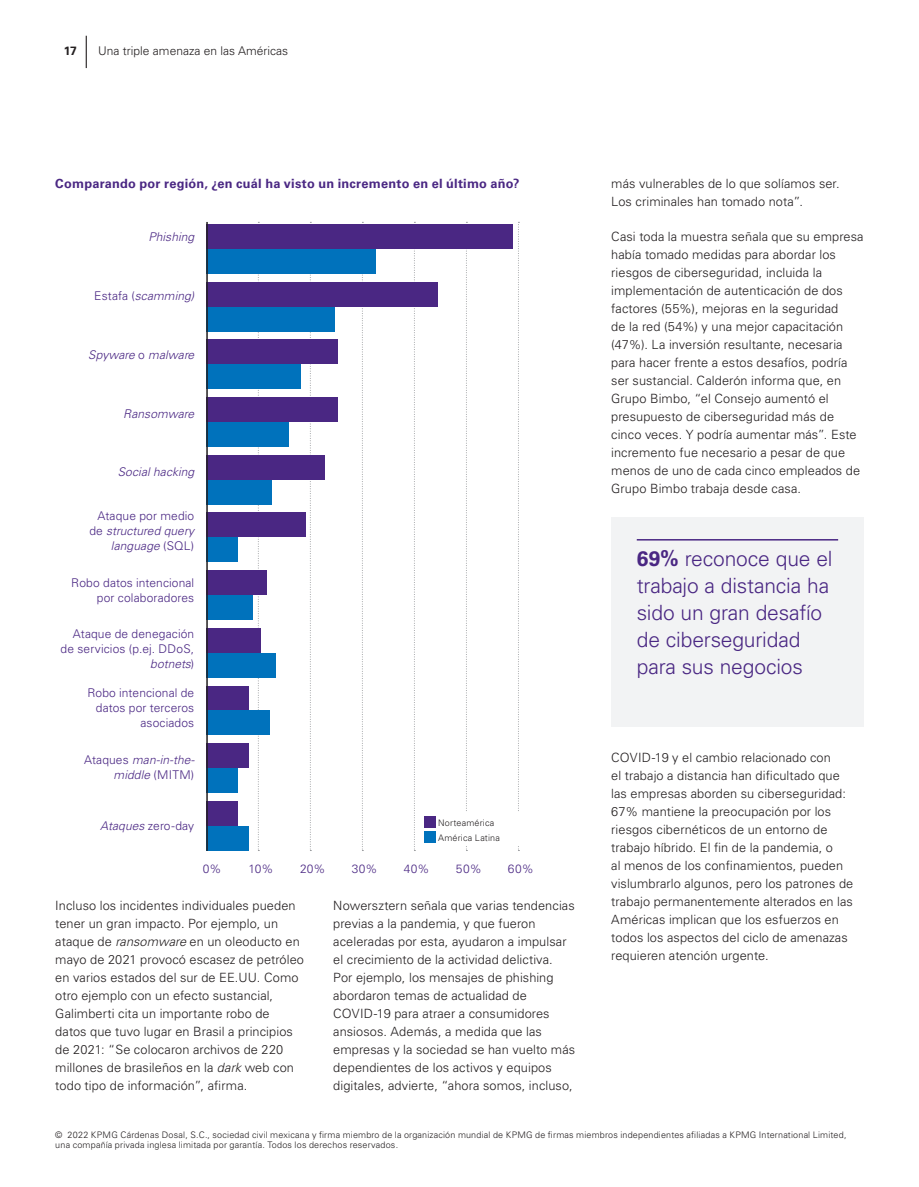
<style>
.page{position:relative;width:919px;height:1187px;background:#fff}
.page>*{position:absolute;margin:0;border:0;box-sizing:border-box;transform-origin:0 0}
.t1{font:300 21px/27px "Univers LT Std";letter-spacing:-.01em;color:#4a2783}
.t2{font:300 12.75px/18px "Univers LT Std";letter-spacing:.005em;color:#231f20}
.t3{font:700 12.75px "Univers LT Std";letter-spacing:.02em;color:#4a2783}
.t4{font:300 12px/15px "Univers LT Std";letter-spacing:.01em;color:#4a2783;text-align:right}
.t5{font:italic 300 12px/15px "Univers LT Std";letter-spacing:.01em;color:#4a2783;text-align:right}
.t6{font:300 12px "Univers LT Std";color:#231f20}
.t7{font:700 12px "Univers LT Std";color:#231f20}
.t8{font:300 9px/14.7px "Univers LT Std";letter-spacing:.02em;color:#231f20}
.s1{font-style:normal}
.s2{font-style:italic}
.s3{font-weight:700}
</style>
<div class="page">
<svg style="left:258px;top:222px;width:1px;height:629px"></svg>
<svg style="left:310px;top:222px;width:1px;height:629px"></svg>
<svg style="left:362px;top:222px;width:1px;height:629px"></svg>
<svg style="left:414px;top:222px;width:1px;height:629px"></svg>
<svg style="left:466px;top:222px;width:1px;height:629px"></svg>
<svg style="left:518px;top:222px;width:1px;height:629px"></svg>
<div style="left:206px;top:224px;width:307px;height:25px;background:#4a2783"></div>
<div style="left:206px;top:249px;width:170px;height:25px;background:#0072bc"></div>
<div style="left:206px;top:281px;width:232px;height:25px;background:#4a2783"></div>
<div style="left:206px;top:306px;width:129px;height:25px;background:#0072bc"></div>
<div style="left:206px;top:339px;width:131px;height:25px;background:#4a2783"></div>
<div style="left:206px;top:364px;width:95px;height:25px;background:#0072bc"></div>
<div style="left:206px;top:397px;width:131px;height:25px;background:#4a2783"></div>
<div style="left:206px;top:422px;width:82px;height:25px;background:#0072bc"></div>
<div style="left:206px;top:454px;width:119px;height:25px;background:#4a2783"></div>
<div style="left:206px;top:479px;width:66px;height:25px;background:#0072bc"></div>
<div style="left:206px;top:512px;width:99px;height:25px;background:#4a2783"></div>
<div style="left:206px;top:537px;width:31px;height:25px;background:#0072bc"></div>
<div style="left:206px;top:570px;width:61px;height:25px;background:#4a2783"></div>
<div style="left:206px;top:595px;width:46px;height:25px;background:#0072bc"></div>
<div style="left:206px;top:627px;width:55px;height:25px;background:#4a2783"></div>
<div style="left:206px;top:652px;width:70px;height:25px;background:#0072bc"></div>
<div style="left:206px;top:685px;width:43px;height:25px;background:#4a2783"></div>
<div style="left:206px;top:710px;width:63px;height:25px;background:#0072bc"></div>
<div style="left:206px;top:743px;width:43px;height:25px;background:#4a2783"></div>
<div style="left:206px;top:768px;width:32px;height:25px;background:#0072bc"></div>
<div style="left:206px;top:800px;width:32px;height:25px;background:#4a2783"></div>
<div style="left:206px;top:825px;width:43px;height:25px;background:#0072bc"></div>
<hr style="left:206px;top:222px;width:2px;height:628px;background:#231f20">
<div style="left:420px;top:812px;width:113px;height:32px;background:#fff"></div>
<div style="left:424px;top:816px;width:11px;height:11px;background:#4a2783"></div>
<div style="left:424px;top:831px;width:11px;height:11px;background:#0072bc"></div>
<div style="left:611px;top:517px;width:252px;height:209px;background:#f2f3f4"></div>
<hr style="left:636px;top:539px;width:202px;height:1px;background:#4a2783">
<hr style="left:86px;top:36px;width:1px;height:32px;background:#231f20">
<p class="t7" style="left:64px;top:44px;width:14px">17</p>
<p class="t6" style="left:98px;top:44px;width:191px">Una triple amenaza en las Américas</p>
<p class="t3" style="left:55px;top:176px;width:466px">Comparando por región, ¿en cuál ha visto un incremento en el último año?</p>
<p class="t5" style="left:148px;top:229px;width:47px">Phishing</p>
<p class="t5" style="left:94px;top:288px;width:102px"><span class="s1">Estafa (</span>scamming)</p>
<p class="t5" style="left:88px;top:347px;width:108px">Spyware <span class="s1">o</span> malware</p>
<p class="t5" style="left:123px;top:406px;width:73px">Ransomware</p>
<p class="t5" style="left:118px;top:465px;width:78px">Social hacking</p>
<p class="t5" style="left:89px;top:509px;width:106px"><span class="s1">Ataque por medio de</span> structured query language <span class="s1">(SQL)</span></p>
<p class="t4" style="left:71px;top:575px;width:125px">Robo datos intencional por colaboradores</p>
<p class="t4" style="left:61px;top:626px;width:135px">Ataque de denegación de servicios (p.ej. DDoS, <span class="s2">botnets</span>)</p>
<p class="t4" style="left:87px;top:685px;width:108px">Robo intencional de datos por terceros asociados</p>
<p class="t5" style="left:84px;top:752px;width:112px"><span class="s1">Ataques</span> man-in-the&shy;middle <span class="s1">(MITM)</span></p>
<p class="t4" style="left:100px;top:818px;width:96px"><span class="s2">Ataques</span> zero-day</p>
<p class="t8" style="left:438px;top:815px;width:63px">Norteamérica<br>América Latina</p>
<p class="t4" style="left:203px;top:861px;width:20px">0%</p>
<p class="t4" style="left:248px;top:861px;width:27px">10%</p>
<p class="t4" style="left:300px;top:861px;width:27px">20%</p>
<p class="t4" style="left:352px;top:861px;width:27px">30%</p>
<p class="t4" style="left:404px;top:861px;width:27px">40%</p>
<p class="t4" style="left:456px;top:861px;width:27px">50%</p>
<p class="t4" style="left:508px;top:861px;width:27px">60%</p>
<p class="t2" style="left:55px;top:896px;width:250px">Incluso los incidentes individuales pueden tener un gran impacto. Por ejemplo, un ataque de <span class="s2">ransomware</span> en un oleoducto en mayo de 2021 provocó escasez de petróleo en varios estados del sur de EE.UU. Como otro ejemplo con un efecto sustancial, Galimberti cita un importante robo de datos que tuvo lugar en Brasil a principios de 2021: “Se colocaron archivos de 220 millones de brasileños en la <span class="s2">dark</span> web con todo tipo de información”, afirma.</p>
<p class="t2" style="left:333px;top:896px;width:243px">Nowersztern señala que varias tendencias previas a la pandemia, y que fueron aceleradas por esta, ayudaron a impulsar el crecimiento de la actividad delictiva.<br>Por ejemplo, los mensajes de phishing abordaron temas de actualidad de COVID-19 para atraer a consumidores ansiosos. Además, a medida que las empresas y la sociedad se han vuelto más dependientes de los activos y equipos digitales, advierte, “ahora somos, incluso,</p>
<p class="t2" style="left:611px;top:174px;width:230px">más vulnerables de lo que solíamos ser.<br>Los criminales han tomado nota”.</p>
<p class="t2" style="left:611px;top:227px;width:254px">Casi toda la muestra señala que su empresa había tomado medidas para abordar los riesgos de ciberseguridad, incluida la implementación de autenticación de dos factores (55%), mejoras en la seguridad<br>de la red (54%) y una mejor capacitación (47%). La inversión resultante, necesaria para hacer frente a estos desafíos, podría ser sustancial. Calderón informa que, en Grupo Bimbo, “el Consejo aumentó el presupuesto de ciberseguridad más de cinco veces. Y podría aumentar más”. Este incremento fue necesario a pesar de que menos de uno de cada cinco empleados de Grupo Bimbo trabaja desde casa.</p>
<h1 class="t1" style="left:636px;top:545px;width:197px"><span class="s3">69%</span> reconoce que el trabajo a distancia ha sido un gran desafío de ciberseguridad para sus negocios</h1>
<p class="t2" style="left:611px;top:748px;width:244px">COVID-19 y el cambio relacionado con<br>el trabajo a distancia han dificultado que las empresas aborden su ciberseguridad:<br>67% mantiene la preocupación por los riesgos cibernéticos de un entorno de trabajo híbrido. El fin de la pandemia, o<br>al menos de los confinamientos, pueden vislumbrarlo algunos, pero los patrones de trabajo permanentemente alterados en las Américas implican que los esfuerzos en todos los aspectos del ciclo de amenazas requieren atención urgente.</p>
<p class="t8" style="left:55px;top:1128px;width:792px;line-height:10.5px">© 2022 KPMG Cárdenas Dosal, S.C., sociedad civil mexicana y firma miembro de la organización mundial de KPMG de firmas miembros independientes afiliadas a KPMG International Limited, una compañía privada inglesa limitada por garantía. Todos los derechos reservados.</p>
</div>
